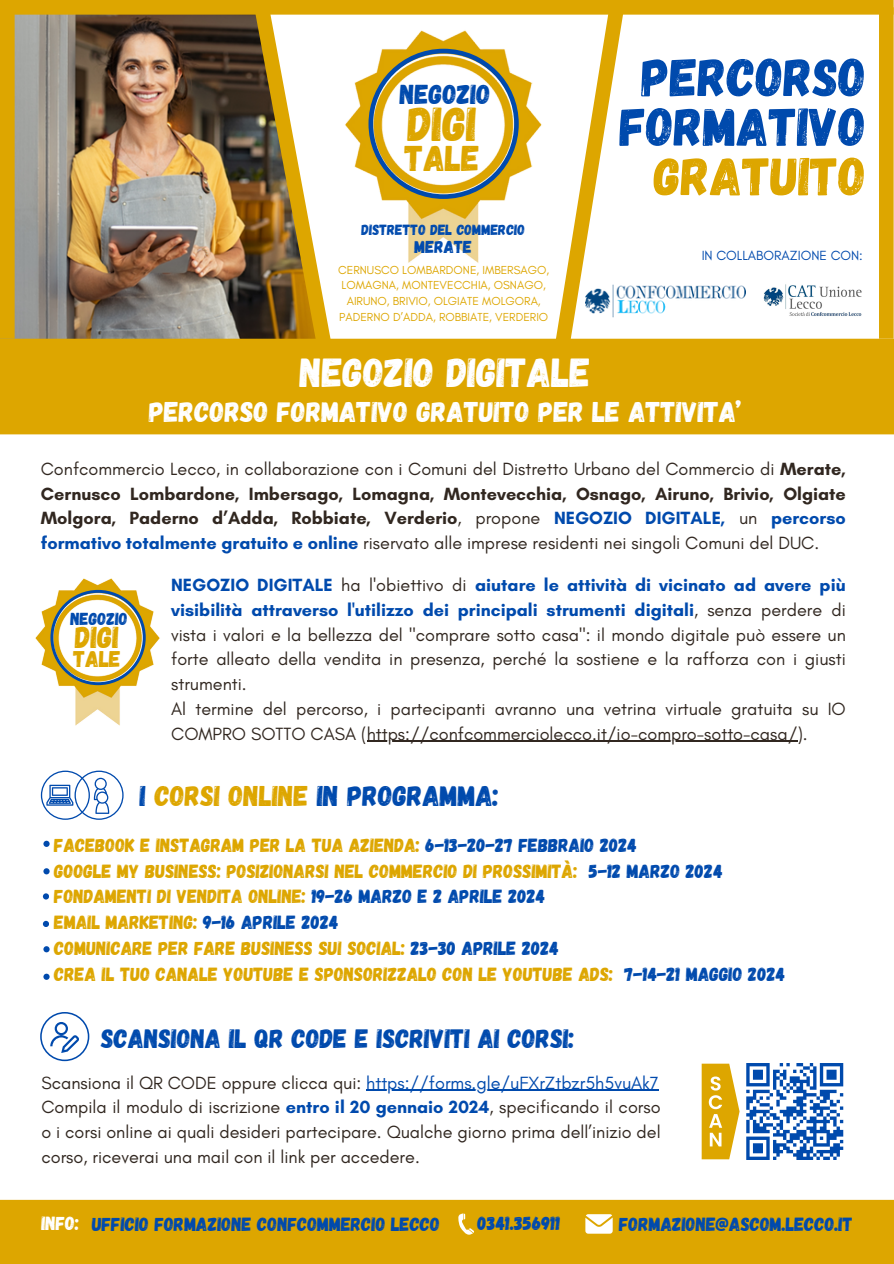
<style>
.page{position:relative;width:894px;height:1264px;background:#fff}
.page>*{position:absolute;margin:0;border:0;box-sizing:border-box;transform-origin:0 0}
.t1{font:53.55px/49.5px "Gagalin";color:#004aad;text-align:right}
.t2{font:47.4px "Gagalin";color:#dda600}
.t3{font:40.5px "Gagalin";color:#fff}
.t4{font:35.7px "Gagalin";color:#dda600}
.t5{font:30.15px "Gagalin";color:#dda600}
.t6{font:28.5px "Gagalin";color:#fff}
.t7{font:28.5px "Gagalin";color:#004aad}
.t8{font:27.3px "Gagalin";color:#004aad}
.t9{font:26.55px "Gagalin";color:#004aad}
.t10{font:22.65px "Gagalin";color:#dda600}
.t11{font:19.05px "Gagalin";color:#dda600}
.t12{font:19.05px "Gagalin";color:#004aad}
.t13{font:19.05px "Gagalin";color:#fff}
.t14{font:18px/24.8px "Glacial Indifference";color:#312720;text-align:justify}
.t15{font:18px "Glacial Indifference";color:#004aad}
.t16{font:17.25px "Gagalin";color:#004aad}
.t17{font:14.7px "Gagalin";color:#004aad}
.t18{font:13.5px "Glacial Indifference";color:#004aad}
.t19{font:11.85px/15.8px "Glacial Indifference";color:#dda600;text-align:center}
.s1{color:#dda600}
.s2{font-weight:700}
.s3{font-weight:700;color:#004aad}
.s4{color:#004aad}
.s5{color:#312720}
</style>
<div class="page">
<img style="left:15px;top:15px;width:222px;height:324px">
<div style="left:0;top:0;width:893px;height:15px;background:#dda600"></div>
<div style="left:0;top:339px;width:893px;height:95px;background:#dda600"></div>
<div style="left:0;top:7px;width:15px;height:332px;background:#dda600"></div>
<div style="left:878px;top:7px;width:15px;height:332px;background:#dda600"></div>
<svg style="left:41px;top:770px;width:82px;height:49px"></svg>
<div style="left:0;top:1199px;width:893px;height:64px;background:#dda600"></div>
<svg style="left:458px;top:1213px;width:16px;height:21px"></svg>
<svg style="left:585px;top:1214px;width:27px;height:19px"></svg>
<img style="left:635px;top:285px;width:110px;height:29px">
<img style="left:763px;top:284px;width:99px;height:32px">
<svg style="left:40px;top:1012px;width:49px;height:49px"></svg>
<svg style="left:701px;top:1063px;width:143px;height:97px"></svg>
<hr style="left:366px;top:740px;width:431px;height:1px;background:#312720">
<hr style="left:366px;top:1089px;width:292px;height:1px;background:#004aad">
<svg style="left:43px;top:840px;width:7px;height:7px"></svg>
<div style="left:43px;top:868px;width:7px;height:6px;background:#004aad;border-radius:50%"></div>
<svg style="left:43px;top:893px;width:6px;height:6px"></svg>
<div style="left:43px;top:920px;width:6px;height:7px;background:#004aad;border-radius:50%"></div>
<div style="left:43px;top:946px;width:7px;height:6px;background:#004aad;border-radius:50%"></div>
<div style="left:43px;top:973px;width:7px;height:6px;background:#004aad;border-radius:50%"></div>
<img style="left:341px;top:14px;width:204px;height:249px">
<svg style="left:368px;top:49px;width:150px;height:149px"></svg>
<svg style="left:545px;top:14px;width:90px;height:325px"></svg>
<img style="left:237px;top:14px;width:104px;height:325px">
<img style="left:35px;top:578px;width:125px;height:148px">
<svg style="left:50px;top:590px;width:96px;height:95px"></svg>
<p class="t8" style="left:400px;top:77px;width:92px">NEGOZIO</p>
<p class="t2" style="left:407px;top:93px;width:71px">DIGI</p>
<p class="t4" style="left:405px;top:135px;width:76px">TALE</p>
<p class="t17" style="left:361px;top:221px;width:165px">DISTRETTO DEL COMMERCIO</p>
<p class="t16" style="left:414px;top:235px;width:59px">MERATE</p>
<p class="t19" style="left:338px;top:261px;width:212px">CERNUSCO LOMBARDONE, IMBERSAGO, LOMAGNA, MONTEVECCHIA, OSNAGO, AIRUNO, BRIVIO, OLGIATE MOLGORA, PADERNO D’ADDA, ROBBIATE, VERDERIO</p>
<p class="t1" style="left:619px;top:50px;width:248px">PERCORSO<br>FORMATIVO<br><span class="s1">GRATUITO</span></p>
<p class="t18" style="left:701px;top:247px;width:163px">IN COLLABORAZIONE CON:</p>
<p class="t3" style="left:300px;top:346px;width:292px">NEGOZIO DIGITALE</p>
<p class="t6" style="left:149px;top:393px;width:594px">PERCORSO FORMATIVO GRATUITO PER LE ATTIVITA’</p>
<p class="t14" style="left:41px;top:456px;width:806px">Confcommercio Lecco, in collaborazione con i Comuni del Distretto Urbano del Commercio di <span class="s2">Merate, Cernusco Lombardone, Imbersago, Lomagna, Montevecchia, Osnago, Airuno, Brivio, Olgiate Molgora, Paderno d’Adda, Robbiate, Verderio</span>, propone <span class="s3">NEGOZIO DIGITALE,</span> un <span class="s3">percorso formativo totalmente gratuito e online</span> riservato alle imprese residenti nei singoli Comuni del DUC.</p>
<p class="t14" style="left:171px;top:572px;width:676px"><span class="s3">NEGOZIO DIGITALE</span> ha l'obiettivo di <span class="s3">aiutare le attività di vicinato ad avere più visibilità attraverso l'utilizzo dei principali strumenti digitali</span>, senza perdere di vista i valori e la bellezza del "comprare sotto casa": il mondo digitale può essere un forte alleato della vendita in presenza, perché la sostiene e la rafforza con i giusti strumenti.</p>
<p class="t14" style="left:171px;top:696px;width:676px">Al termine del percorso, i partecipanti avranno una vetrina virtuale gratuita su IO<br>COMPRO SOTTO CASA (https://confcommerciolecco.it/io-compro-sotto-casa/).</p>
<p class="t16" style="left:70px;top:608px;width:59px">NEGOZIO</p>
<p class="t5" style="left:75px;top:618px;width:45px">DIGI</p>
<p class="t10" style="left:73px;top:644px;width:49px">TALE</p>
<p class="t7" style="left:140px;top:777px;width:360px">I <span class="s1">CORSI ONLINE</span> IN PROGRAMMA:</p>
<p class="t11" style="left:54px;top:832px;width:584px">FACEBOOK E INSTAGRAM PER LA TUA AZIENDA: <span class="s4">6-13-20-27 FEBBRAIO 2024</span></p>
<p class="t11" style="left:54px;top:858px;width:670px">GOOGLE MY BUSINESS: POSIZIONARSI NEL COMMERCIO DI PROSSIMITÀ: <span class="s4">5-12 MARZO 2024</span></p>
<p class="t11" style="left:54px;top:884px;width:492px">FONDAMENTI DI VENDITA ONLINE: <span class="s4">19-26 MARZO E 2 APRILE 2024</span></p>
<p class="t11" style="left:54px;top:910px;width:286px">EMAIL MARKETING: <span class="s4">9-16 APRILE 2024</span></p>
<p class="t11" style="left:54px;top:936px;width:506px">COMUNICARE PER FARE BUSINESS SUI SOCIAL: <span class="s4">23-30 APRILE 2024</span></p>
<p class="t11" style="left:54px;top:962px;width:732px">CREA IL TUO CANALE YOUTUBE E SPONSORIZZALO CON LE YOUTUBE ADS: <span class="s4">7-14-21 MAGGIO 2024</span></p>
<p class="t9" style="left:101px;top:1021px;width:475px">SCANSIONA IL QR CODE E ISCRIVITI AI CORSI:</p>
<p class="t15" style="left:41px;top:1071px;width:618px"><span class="s5">Scansiona il QR CODE oppure clicca qui:</span> https://forms.gle/uFXrZtbzr5h5vuAk7</p>
<p class="t14" style="left:41px;top:1094px;width:620px">Compila il modulo di iscrizione <span class="s3">entro il 20 gennaio 2024</span>, specificando il corso o i corsi online ai quali desideri partecipare. Qualche giorno prima dell’inizio del corso, riceverai una mail con il link per accedere.</p>
<p class="t13" style="left:41px;top:1210px;width:39px">INFO:</p>
<p class="t12" style="left:92px;top:1212px;width:349px">UFFICIO FORMAZIONE CONFCOMMERCIO LECCO</p>
<p class="t12" style="left:477px;top:1210px;width:84px">0341.356911</p>
<p class="t12" style="left:619px;top:1212px;width:235px">FORMAZIONE@ASCOM.LECCO.IT</p>
</div>
